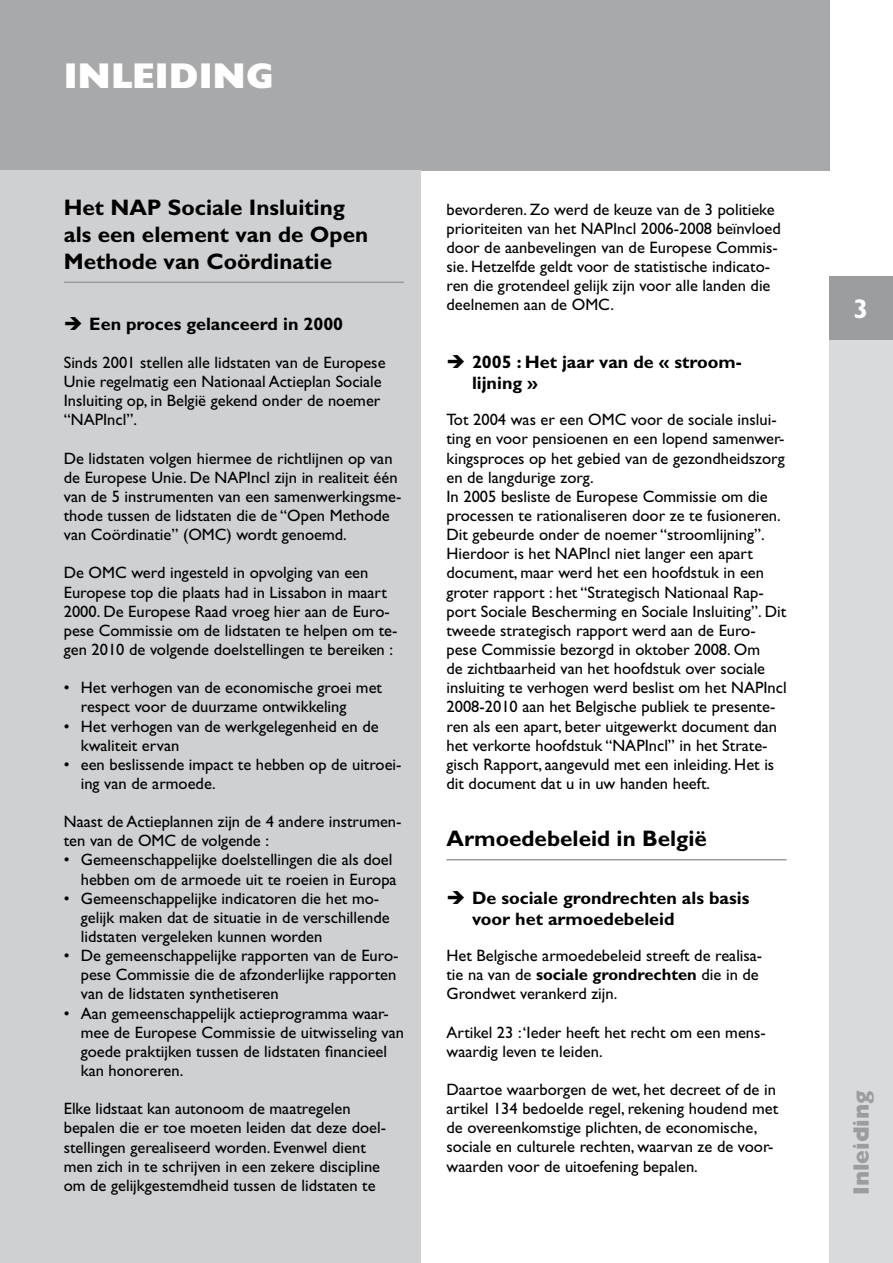
<style>
.page{position:relative;width:893px;height:1263px;background:#fff}
.page>*{position:absolute;margin:0;border:0;box-sizing:border-box;transform-origin:0 0}
.t1{font:800 36px "Gill Sans Std";color:#fff}
.t2{font:700 27px "Gill Sans Std";color:#fff}
.t3{font:700 22.5px/27px "Gill Sans Std";color:#000}
.t4{font:800 22.5px "Gill Sans Std";color:#9c9d9f}
.t5{font:700 18px/21.6px "Gill Sans Std";color:#000}
.t6{font:16.5px/19.2px "Gill Sans Std";color:#000}
.s1{font-weight:700}
</style>
<div class="page">
<div style="left:829px;top:340px;width:64px;height:923px;background:#d9dadb"></div>
<div style="left:829px;top:276px;width:64px;height:64px;background:#9c9d9f"></div>
<div style="left:0;top:0;width:829px;height:170px;background:#a7a9ab"></div>
<div style="left:0;top:170px;width:421px;height:1093px;background:#cfd0d2"></div>
<hr style="left:64px;top:281px;width:340px;height:2px;background:#9c9d9f">
<hr style="left:446px;top:859px;width:341px;height:1px;background:#9c9d9f">
<h1 class="t1" style="left:64px;top:55px;width:212px">INLEIDING</h1>
<h3 class="t3" style="left:64px;top:194px;width:306px">Het NAP Sociale Insluiting als een element van de Open<br>Methode van Coördinatie</h3>
<p class="t5" style="left:89px;top:313px;width:255px">Een proces gelanceerd in 2000</p>
<p class="t6" style="left:64px;top:353px;width:323px">Sinds 2001 stellen alle lidstaten van de Europese Unie regelmatig een Nationaal Actieplan Sociale Insluiting op, in België gekend onder de noemer “NAPIncl”.</p>
<p class="t6" style="left:64px;top:448px;width:339px">De lidstaten volgen hiermee de richtlijnen op van de Europese Unie. De NAPIncl zijn in realiteit één van de 5 instrumenten van een samenwerkingsme&shy;thode tussen de lidstaten die de “Open Methode van Coördinatie” (OMC) wordt genoemd.</p>
<p class="t6" style="left:64px;top:563px;width:335px">De OMC werd ingesteld in opvolging van een Europese top die plaats had in Lissabon in maart 2000. De Europese Raad vroeg hier aan de Euro&shy;pese Commissie om de lidstaten te helpen om te&shy;gen 2010 de volgende doelstellingen te bereiken :</p>
<p class="t6" style="left:81px;top:678px;width:303px;text-indent:-17px">• Het verhogen van de economische groei met respect voor de duurzame ontwikkeling</p>
<p class="t6" style="left:81px;top:716px;width:299px;text-indent:-17px">• Het verhogen van de werkgelegenheid en de kwaliteit ervan</p>
<p class="t6" style="left:81px;top:755px;width:322px;text-indent:-17px">• een beslissende impact te hebben op de uitroei&shy;ing van de armoede.</p>
<p class="t6" style="left:64px;top:812px;width:339px">Naast de Actieplannen zijn de 4 andere instrumen&shy;ten van de OMC de volgende :</p>
<p class="t6" style="left:64px;top:850px;width:334px;text-align:right">• Gemeenschappelijke doelstellingen die als doel hebben om de armoede uit te roeien in Europa</p>
<p class="t6" style="left:81px;top:889px;width:310px;text-indent:-17px">• Gemeenschappelijke indicatoren die het mo&shy;gelijk maken dat de situatie in de verschillende lidstaten vergeleken kunnen worden</p>
<p class="t6" style="left:81px;top:946px;width:319px;text-indent:-17px">• De gemeenschappelijke rapporten van de Euro&shy;pese Commissie die de afzonderlijke rapporten van de lidstaten synthetiseren</p>
<p class="t6" style="left:81px;top:1003px;width:325px;text-indent:-17px">• Aan gemeenschappelijk actieprogramma waar&shy;mee de Europese Commissie de uitwisseling van goede praktijken tussen de lidstaten financieel kan honoreren.</p>
<p class="t6" style="left:64px;top:1099px;width:324px">Elke lidstaat kan autonoom de maatregelen bepalen die er toe moeten leiden dat deze doel&shy;stellingen gerealiseerd worden. Evenwel dient men zich in te schrijven in een zekere discipline om de gelijkgestemdheid tussen de lidstaten te</p>
<p class="t6" style="left:446px;top:200px;width:336px">bevorderen. Zo werd de keuze van de 3 politieke prioriteiten van het NAPIncl 2006-2008 beïnvloed door de aanbevelingen van de Europese Commis&shy;sie. Hetzelfde geldt voor de statistische indicato&shy;ren die grotendeel gelijk zijn voor alle landen die deelnemen aan de OMC.</p>
<p class="t5" style="left:472px;top:351px;width:271px">2005 : Het jaar van de « stroom&shy;lijning »</p>
<p class="t6" style="left:446px;top:410px;width:342px">Tot 2004 was er een OMC voor de sociale inslui&shy;ting en voor pensioenen en een lopend samenwer&shy;kingsproces op het gebied van de gezondheidszorg en de langdurige zorg.<br>In 2005 besliste de Europese Commissie om die processen te rationaliseren door ze te fusioneren.<br>Dit gebeurde onder de noemer “stroomlijning”.<br>Hierdoor is het NAPIncl niet langer een apart document, maar werd het een hoofdstuk in een groter rapport : het “Strategisch Nationaal Rap&shy;port Sociale Bescherming en Sociale Insluiting”. Dit tweede strategisch rapport werd aan de Euro&shy;pese Commissie bezorgd in oktober 2008. Om<br>de zichtbaarheid van het hoofdstuk over sociale insluiting te verhogen werd beslist om het NAPIncl 2008-2010 aan het Belgische publiek te presente&shy;ren als een apart, beter uitgewerkt document dan het verkorte hoofdstuk “NAPIncl” in het Strate&shy;gisch Rapport, aangevuld met een inleiding. Het is dit document dat u in uw handen heeft.</p>
<h3 class="t3" style="left:446px;top:825px;width:262px">Armoedebeleid in België</h3>
<p class="t5" style="left:472px;top:887px;width:279px">De sociale grondrechten als basis voor het armoedebeleid</p>
<p class="t6" style="left:446px;top:946px;width:317px">Het Belgische armoedebeleid streeft de realisa&shy;tie na van de <span class="s1">sociale grondrechten</span> die in de<br>Grondwet verankerd zijn.</p>
<p class="t6" style="left:446px;top:1022px;width:321px">Artikel 23 : ‘Ieder heeft het recht om een mens&shy;waardig leven te leiden.</p>
<p class="t6" style="left:446px;top:1080px;width:333px">Daartoe waarborgen de wet, het decreet of de in artikel 134 bedoelde regel, rekening houdend met de overeenkomstige plichten, de economische, sociale en culturele rechten, waarvan ze de voor&shy;waarden voor de uitoefening bepalen.</p>
<h2 class="t2" style="left:854px;top:292px;width:16px">3</h2>
<h3 class="t4" style="left:848px;top:1195px;width:106px;rotate:-90deg">INLEIDING</h3>
</div>
